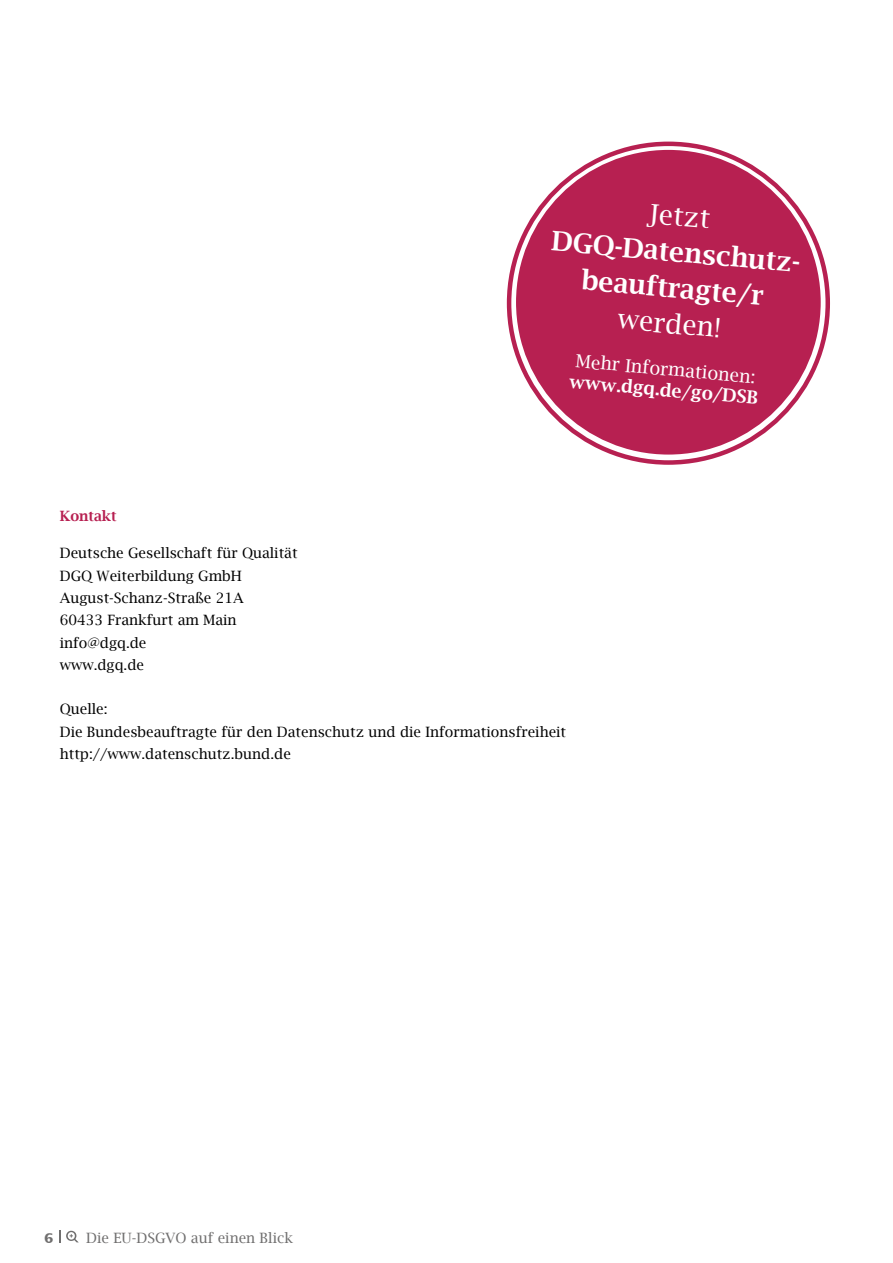
<style>
.page{position:relative;width:893px;height:1263px;background:#fff}
.page>*{position:absolute;margin:0;border:0;box-sizing:border-box;transform-origin:0 0}
.t1{font:600 27px/36px "Lucida Bright";color:#fff;text-align:center}
.t2{font:27px "Lucida Bright";color:#fff}
.t3{font:18px "Lucida Bright";color:#fff}
.t4{font:600 18px "Lucida Bright";color:#fff}
.t5{font:14.25px/22.4px "Lucida Bright";color:#000}
.t6{font:14.25px "Lucida Bright";color:#706f6f}
.t7{font:600 14.25px "Lucida Bright";color:#b72051}
.t8{font:700 14.25px "Lucida Sans EF";color:#706f6f}
</style>
<div class="page">
<svg style="left:66px;top:1231px;width:12px;height:11px"></svg>
<svg style="left:59px;top:1230px;width:1px;height:12px"></svg>
<div style="left:516px;top:150px;width:305px;height:305px;background:#b72051;border-radius:50%"></div>
<h1 class="t2" style="left:649px;top:198px;width:64px;rotate:5deg">Jetzt</h1>
<h1 class="t1" style="left:553px;top:223px;width:257px;rotate:5deg">DGQ-Datenschutz&shy;beauftragte/r</h1>
<h1 class="t2" style="left:619px;top:303px;width:105px;rotate:5deg">werden!</h1>
<p class="t3" style="left:577px;top:351px;width:182px;rotate:5deg">Mehr Informationen:</p>
<p class="t4" style="left:570px;top:371px;width:191px;rotate:5deg">www.dgq.de/go/DSB</p>
<p class="t7" style="left:60px;top:508px;width:59px">Kontakt</p>
<p class="t5" style="left:60px;top:542px;width:239px">Deutsche Gesellschaft für Qualität<br>DGQ Weiterbildung GmbH<br>August-Schanz-Straße 21A<br>60433 Frankfurt am Main info@dgq.de<br>www.dgq.de</p>
<p class="t5" style="left:60px;top:698px;width:508px">Quelle:<br>Die Bundesbeauftragte für den Datenschutz und die Informationsfreiheit http://www.datenschutz.bund.de</p>
<p class="t8" style="left:44px;top:1230px;width:11px">6</p>
<p class="t6" style="left:86px;top:1230px;width:208px">Die EU-DSGVO auf einen Blick</p>
</div>
